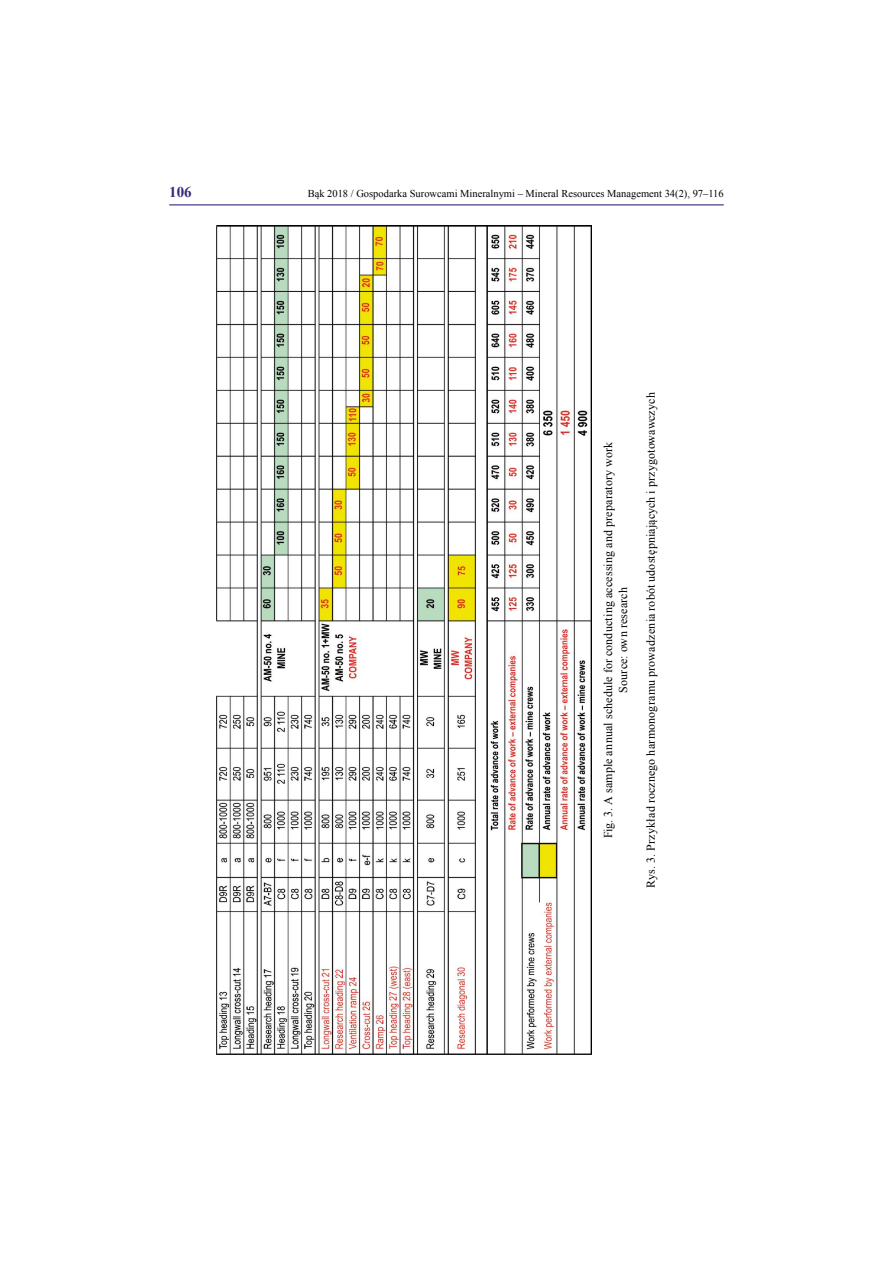
<style>
.page{position:relative;width:893px;height:1263px;background:#fff}
.page>*{position:absolute;margin:0;border:0;box-sizing:border-box;transform-origin:0 0}
.t1{font:700 15px "Times New Roman";color:#362978}
.t2{font:12px/15px "Times New Roman";letter-spacing:.01em;color:#000;text-align:center}
.t3{font:10.5px "Times New Roman";color:#000}
</style>
<div class="page">
<hr style="left:169px;top:204px;width:555px;height:1px;background:#362978">
<img style="left:217px;top:225px;width:374px;height:829px">
<p class="t1" style="left:169px;top:182px;width:24px">106</p>
<p class="t3" style="left:308px;top:186px;width:418px">Bąk 2018 / Gospodarka Surowcami Mineralnymi – Mineral Resources Management 34(2), 97–116</p>
<p class="t2" style="left:600px;top:838px;width:398px;rotate:-90deg">Fig. 3. A sample annual schedule for conducting accessing and preparatory work<br>Source: own research</p>
<p class="t2" style="left:643px;top:887px;width:497px;rotate:-90deg">Rys. 3. Przykład rocznego harmonogramu prowadzenia robót udostępniających i przygotowawczych</p>
</div>
